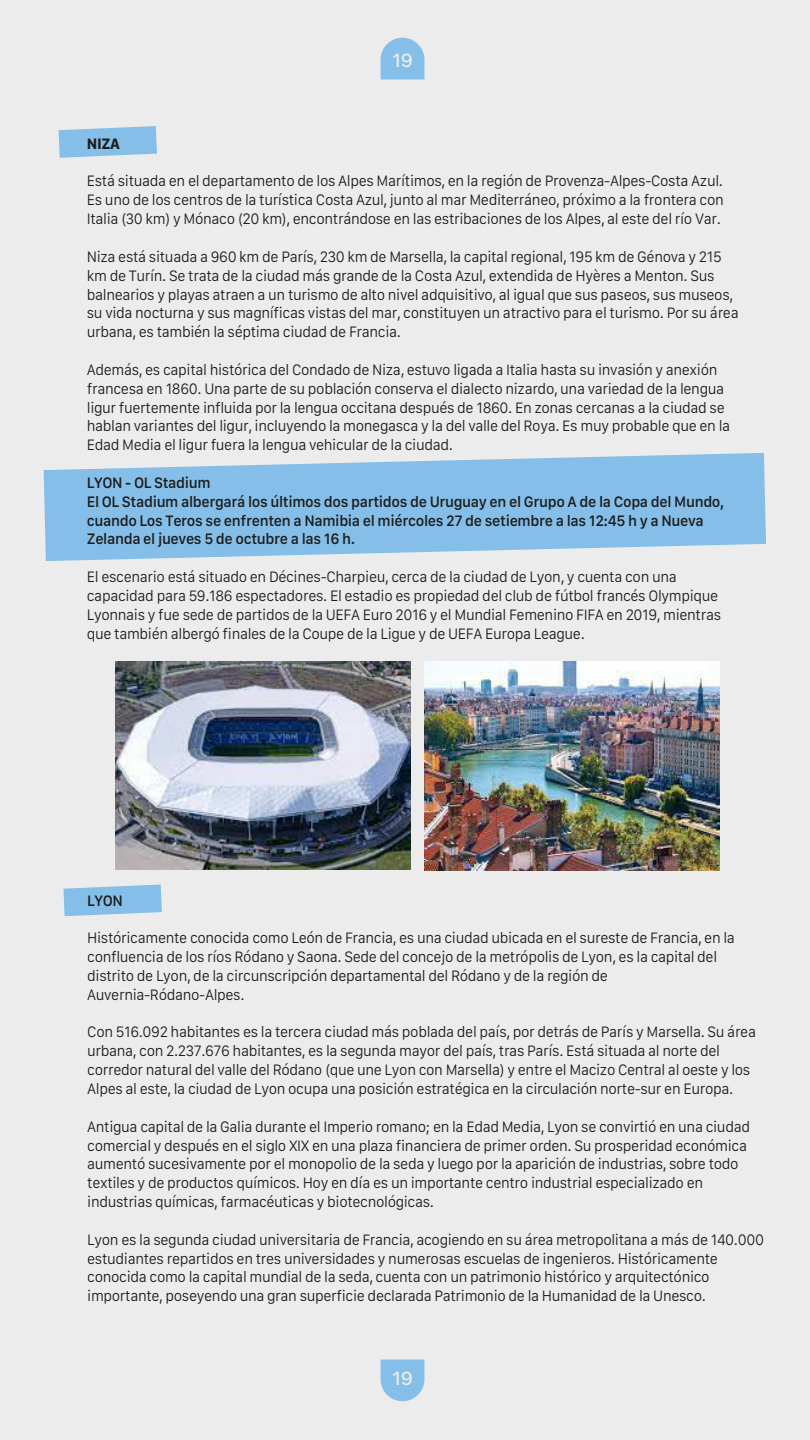
<style>
.page{position:relative;width:810px;height:1440px;background:#ececec}
.page>*{position:absolute;margin:0;border:0;box-sizing:border-box;transform-origin:0 0}
.t1{font:500 18.75px "SF Pro Display";color:#ececec}
.t2{font:300 15.67px/18.8px "SF Compact Text";letter-spacing:-.025em;color:#1d1d1b;scale:.96 1}
.t3{font:500 15.67px/18.8px "SF Compact Text";letter-spacing:-.025em;color:#1d1d1b;scale:.96 1}
.t4{font:700 15.67px "SF Compact Text";color:#1d1d1b;scale:.96 1}
</style>
<div class="page">
<img style="left:425px;top:661px;width:295px;height:209px">
<img style="left:116px;top:662px;width:295px;height:208px">
<svg style="left:59px;top:126px;width:98px;height:32px;background:#92c4e9"></svg>
<svg style="left:381px;top:1360px;width:43px;height:41px;background:#8ec2e9"></svg>
<svg style="left:381px;top:38px;width:43px;height:41px;background:#8ec2e9"></svg>
<svg style="left:44px;top:453px;width:722px;height:108px;fill:#84bee9"></svg>
<svg style="left:63px;top:885px;width:99px;height:31px;background:#91c3e9"></svg>
<p class="t1" style="left:392px;top:47px;width:22px">19</p>
<p class="t4" style="left:87px;top:132px;width:36px">NIZA</p>
<p class="t2" style="left:87px;top:171px;width:665px;text-align:justify">Está situada en el departamento de los Alpes Marítimos, en la región de Provenza-Alpes-Costa Azul.<br>Es uno de los centros de la turística Costa Azul, junto al mar Mediterráneo, próximo a la frontera con Italia (30 km) y Mónaco (20 km), encontrándose en las estribaciones de los Alpes, al este del río Var.</p>
<p class="t2" style="left:87px;top:246px;width:681px">Niza está situada a 960 km de París, 230 km de Marsella, la capital regional, 195 km de Génova y 215 km de Turín. Se trata de la ciudad más grande de la Costa Azul, extendida de Hyères a Menton. Sus balnearios y playas atraen a un turismo de alto nivel adquisitivo, al igual que sus paseos, sus museos, su vida nocturna y sus magníficas vistas del mar, constituyen un atractivo para el turismo. Por su área urbana, es también la séptima ciudad de Francia.</p>
<p class="t2" style="left:87px;top:359px;width:672px">Además, es capital histórica del Condado de Niza, estuvo ligada a Italia hasta su invasión y anexión francesa en 1860. Una parte de su población conserva el dialecto nizardo, una variedad de la lengua ligur fuertemente influida por la lengua occitana después de 1860. En zonas cercanas a la ciudad se hablan variantes del ligur, incluyendo la monegasca y la del valle del Roya. Es muy probable que en la Edad Media el ligur fuera la lengua vehicular de la ciudad.</p>
<p class="t3" style="left:87px;top:472px;width:665px">LYON - OL Stadium<br>El OL Stadium albergará los últimos dos partidos de Uruguay en el Grupo A de la Copa del Mundo, cuando Los Teros se enfrenten a Namibia el miércoles 27 de setiembre a las 12:45 h y a Nueva Zelanda el jueves 5 de octubre a las 16 h.</p>
<p class="t2" style="left:87px;top:567px;width:662px">El escenario está situado en Décines-Charpieu, cerca de la ciudad de Lyon, y cuenta con una capacidad para 59.186 espectadores. El estadio es propiedad del club de fútbol francés Olympique Lyonnais y fue sede de partidos de la UEFA Euro 2016 y el Mundial Femenino FIFA en 2019, mientras que también albergó finales de la Coupe de la Ligue y de UEFA Europa League.</p>
<p class="t3" style="left:87px;top:890px;width:39px">LYON</p>
<p class="t2" style="left:87px;top:928px;width:676px">Históricamente conocida como León de Francia, es una ciudad ubicada en el sureste de Francia, en la confluencia de los ríos Ródano y Saona. Sede del concejo de la metrópolis de Lyon, es la capital del distrito de Lyon, de la circunscripción departamental del Ródano y de la región de Auvernia-Ródano-Alpes.</p>
<p class="t2" style="left:87px;top:1022px;width:698px">Con 516.092 habitantes es la tercera ciudad más poblada del país, por detrás de París y Marsella. Su área urbana, con 2.237.676 habitantes, es la segunda mayor del país, tras París. Está situada al norte del corredor natural del valle del Ródano (que une Lyon con Marsella) y entre el Macizo Central al oeste y los Alpes al este, la ciudad de Lyon ocupa una posición estratégica en la circulación norte-sur en Europa.</p>
<p class="t2" style="left:87px;top:1116px;width:692px">Antigua capital de la Galia durante el Imperio romano; en la Edad Media, Lyon se convirtió en una ciudad comercial y después en el siglo XIX en una plaza financiera de primer orden. Su prosperidad económica aumentó sucesivamente por el monopolio de la seda y luego por la aparición de industrias, sobre todo textiles y de productos químicos. Hoy en día es un importante centro industrial especializado en industrias químicas, farmacéuticas y biotecnológicas.</p>
<p class="t2" style="left:87px;top:1229px;width:706px">Lyon es la segunda ciudad universitaria de Francia, acogiendo en su área metropolitana a más de 140.000 estudiantes repartidos en tres universidades y numerosas escuelas de ingenieros. Históricamente conocida como la capital mundial de la seda, cuenta con un patrimonio histórico y arquitectónico importante, poseyendo una gran superficie declarada Patrimonio de la Humanidad de la Unesco.</p>
<p class="t1" style="left:392px;top:1365px;width:22px">19</p>
</div>
